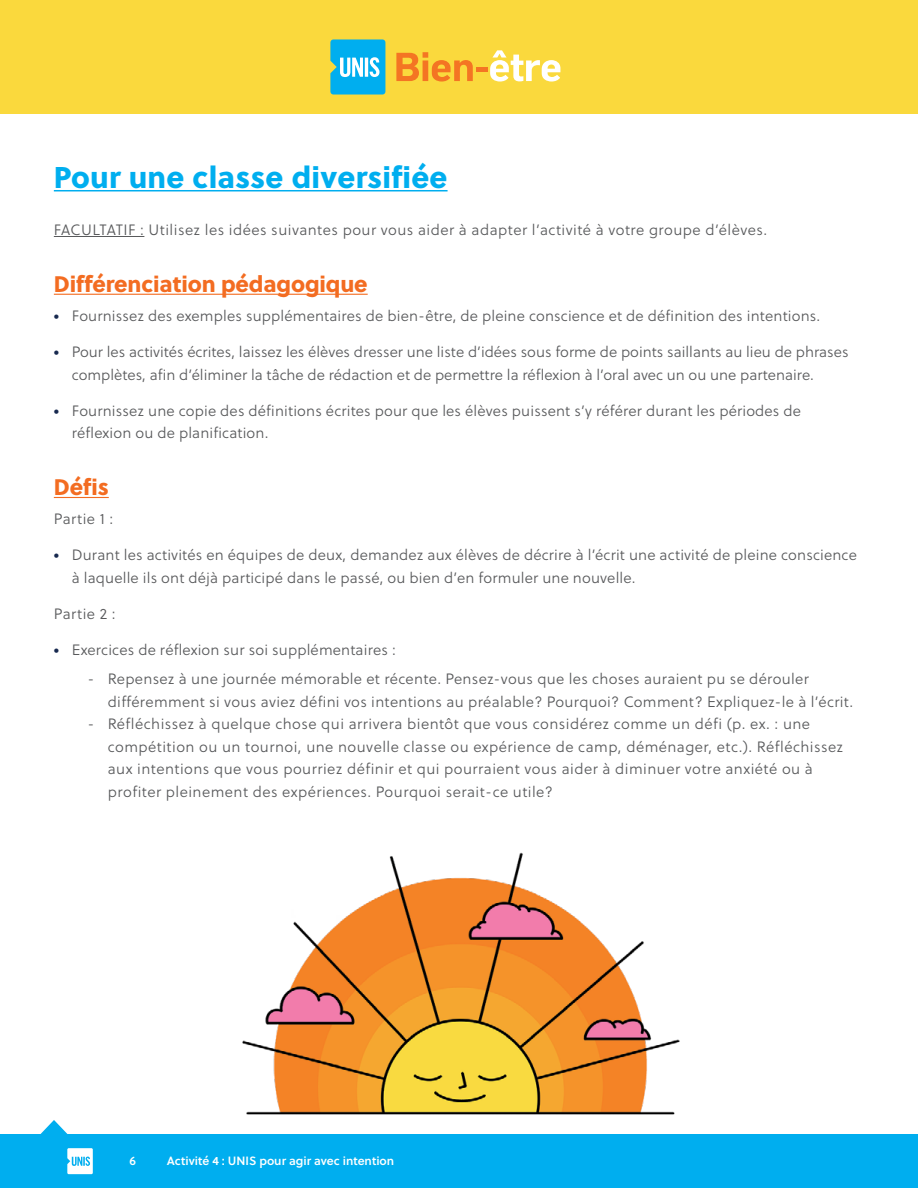
<style>
.page{position:relative;width:918px;height:1188px;background:#fff}
.page>*{position:absolute;margin:0;border:0;box-sizing:border-box;transform-origin:0 0}
.t1{font:30px "Soleil Xb";letter-spacing:.01em;color:#00aeef}
.t2{font:22.5px "Soleil Xb";letter-spacing:-.005em;color:#f36c21}
.t3{font:15px/22.5px "Soleil Lt";letter-spacing:.01em;color:#58595b}
.t4{font:15px/22.5px "Soleil Lt";letter-spacing:.03em;color:#58595b}
.t5{font:12px "Soleil Sb";color:#fff}
.s1{font-family:"Soleil";font-weight:700;color:#17294f}
</style>
<div class="page">
<div style="left:0;top:1134px;width:918px;height:54px;background:#00aeef"></div>
<div style="left:0;top:0;width:918px;height:114px;background:#fad93d"></div>
<svg style="left:40px;top:1120px;width:28px;height:14px"></svg>
<svg style="left:67px;top:1148px;width:26px;height:26px"></svg>
<svg style="left:330px;top:39px;width:55px;height:56px;background:#2fbbea"></svg>
<svg style="left:396px;top:52px;width:77px;height:30px"></svg>
<div style="left:476px;top:67px;width:12px;height:5px;background:#f47523"></div>
<svg style="left:490px;top:50px;width:70px;height:32px"></svg>
<hr style="left:54px;top:190px;width:394px;height:1px;background:#00aeef">
<hr style="left:54px;top:236px;width:90px;height:1px;background:#58595b">
<hr style="left:54px;top:294px;width:314px;height:1px;background:#f36c21">
<hr style="left:54px;top:497px;width:55px;height:1px;background:#f36c21">
<img style="left:242px;top:852px;width:438px;height:263px">
<h1 class="t1" style="left:54px;top:153px;width:395px">Pour une classe diversifiée</h1>
<p class="t4" style="left:54px;top:218px;width:715px">FACULTATIF : Utilisez les idées suivantes pour vous aider à adapter l’activité à votre groupe d’élèves.</p>
<h2 class="t2" style="left:54px;top:266px;width:315px">Différenciation pédagogique</h2>
<p class="t3" style="left:54px;top:305px;width:768px"><span class="s1">•</span> Fournissez des exemples supplémentaires de bien-être, de pleine conscience et de définition des intentions.</p>
<p class="t3" style="left:72px;top:341px;width:778px;text-indent:-18px"><span class="s1">•</span> Pour les activités écrites, laissez les élèves dresser une liste d’idées sous forme de points saillants au lieu de phrases complètes, afin d’éliminer la tâche de rédaction et de permettre la réflexion à l’oral avec un ou une partenaire.</p>
<p class="t3" style="left:72px;top:399px;width:731px;text-indent:-18px"><span class="s1">•</span> Fournissez une copie des définitions écrites pour que les élèves puissent s’y référer durant les périodes de réflexion ou de planification.</p>
<h2 class="t2" style="left:54px;top:469px;width:56px">Défis</h2>
<p class="t3" style="left:54px;top:508px;width:61px">Partie 1 :</p>
<p class="t3" style="left:72px;top:544px;width:787px;text-indent:-18px"><span class="s1">•</span> Durant les activités en équipes de deux, demandez aux élèves de décrire à l’écrit une activité de pleine conscience à laquelle ils ont déjà participé dans le passé, ou bien d’en formuler une nouvelle.</p>
<p class="t3" style="left:54px;top:602px;width:63px">Partie 2 :</p>
<p class="t3" style="left:54px;top:638px;width:343px"><span class="s1">•</span> Exercices de réflexion sur soi supplémentaires :</p>
<p class="t3" style="left:108px;top:668px;width:747px;text-indent:-20px">- Repensez à une journée mémorable et récente. Pensez-vous que les choses auraient pu se dérouler différemment si vous aviez défini vos intentions au préalable? Pourquoi? Comment? Expliquez-le à l’écrit.</p>
<p class="t4" style="left:108px;top:713px;width:737px;text-indent:-20px">- Réfléchissez à quelque chose qui arrivera bientôt que vous considérez comme un défi (p. ex. : une compétition ou un tournoi, une nouvelle classe ou expérience de camp, déménager, etc.). Réfléchissez aux intentions que vous pourriez définir et qui pourraient vous aider à diminuer votre anxiété ou à profiter pleinement des expériences. Pourquoi serait-ce utile?</p>
<p class="t5" style="left:129px;top:1152px;width:8px">6</p>
<p class="t5" style="left:167px;top:1152px;width:229px">Activité 4 : UNIS pour agir avec intention</p>
</div>
